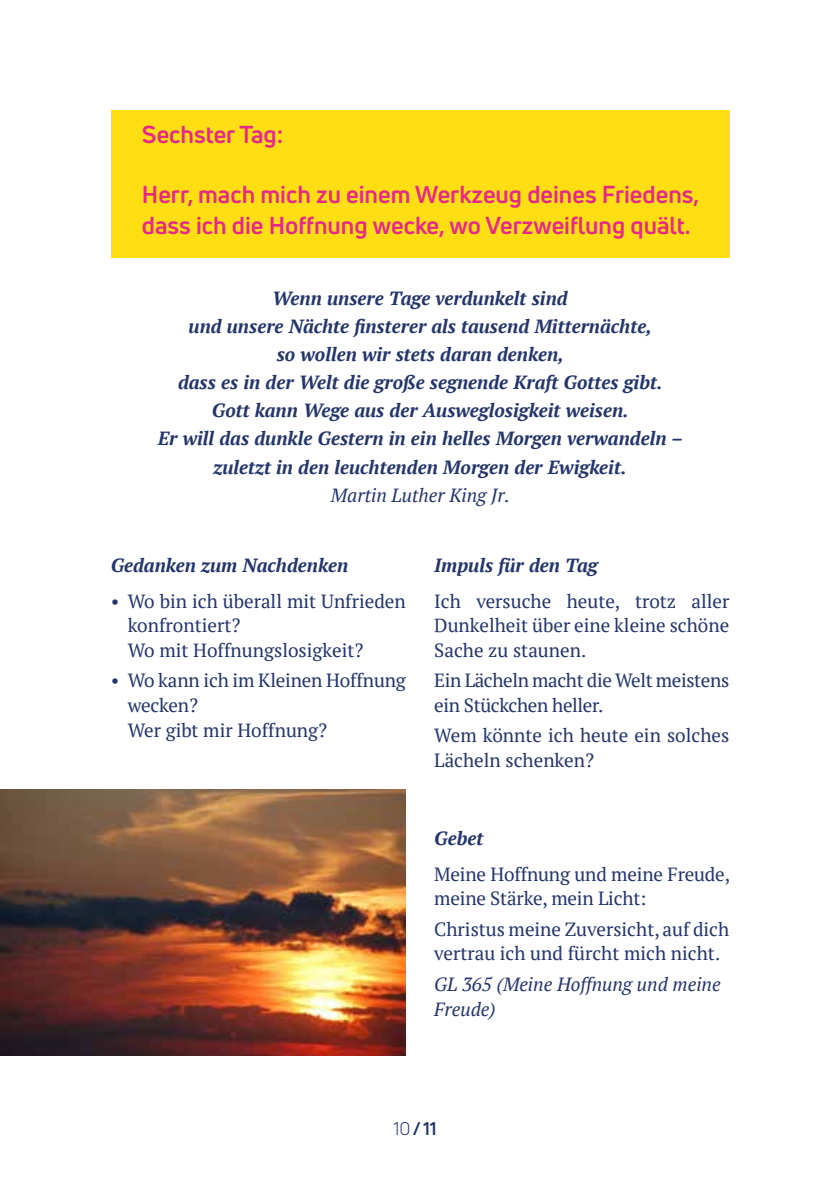
<style>
.page{position:relative;width:840px;height:1191px;background:#fff}
.page>*{position:absolute;margin:0;border:0;box-sizing:border-box;transform-origin:0 0}
.t1{font:700 24px/31.2px "Uni Neue";color:#e62987}
.t2{font:19px/24.6px "PT Serif";color:#24356b}
.t3{font:italic 700 19px/28px "PT Serif";color:#24356b;text-align:center}
.t4{font:italic 19px/24.8px "PT Serif";color:#24356b}
.t5{font:19px/24.6px "PT Serif";letter-spacing:-.02em;color:#24356b}
.t6{font:700 18px "Uni Neue";color:#24356b}
.s1{font-weight:400}
</style>
<div class="page">
<div style="left:111px;top:111px;width:618px;height:147px;background:#ffde14"></div>
<img style="left:0;top:790px;width:405px;height:266px">
<p class="t1" style="left:142px;top:118px;width:143px">Sechster Tag:</p>
<p class="t1" style="left:142px;top:178px;width:558px">Herr, mach mich zu einem Werkzeug deines Friedens, dass ich die Hoffnung wecke, wo Verzweiflung quä lt.</p>
<p class="t3" style="left:158px;top:284px;width:526px">Wenn unsere Tage verdunkelt sind<br>und unsere Nächte finsterer als tausend Mitternächte,<br>so wollen wir stets daran denken,<br>dass es in der Welt die große segnende Kraft Gottes gibt.<br>Gott kann Wege aus der Ausweglosigkeit weisen.<br>Er will das dunkle Gestern in ein helles Morgen verwandeln – zuletzt in den leuchtenden Morgen der Ewigkeit.</p>
<p class="t4" style="left:331px;top:482px;width:180px">Martin Luther King Jr.</p>
<p class="t3" style="left:111px;top:550px;width:239px">Gedanken zum Nachdenken</p>
<p class="t2" style="left:128px;top:588px;width:279px;text-indent:-17px">• Wo bin ich überall mit Unfrieden konfrontiert?<br>Wo mit Hoffnungslosigkeit?</p>
<p class="t2" style="left:128px;top:668px;width:279px;text-indent:-17px">• Wo kann ich im Kleinen Hoffnung wecken?<br>Wer gibt mir Hoffnung?</p>
<p class="t3" style="left:434px;top:550px;width:165px">Impuls für den Tag</p>
<p class="t2" style="left:434px;top:588px;width:296px;text-align:justify">Ich versuche heute, trotz aller Dunkelheit über eine kleine schöne Sache zu staunen.</p>
<p class="t5" style="left:434px;top:668px;width:296px">Ein Lächeln macht die Welt meistens ein Stückchen heller.</p>
<p class="t2" style="left:434px;top:723px;width:296px">Wem könnte ich heute ein solches<br>Lächeln schenken?</p>
<p class="t3" style="left:434px;top:823px;width:51px">Gebet</p>
<p class="t2" style="left:434px;top:861px;width:297px">Meine Hoffnung und meine Freude, meine Stärke, mein Licht:</p>
<p class="t2" style="left:434px;top:916px;width:296px">Christus meine Zuversicht, auf dich vertrau ich und fürcht mich nicht.</p>
<p class="t4" style="left:434px;top:971px;width:288px">GL 365 (Meine Hoffnung und meine<br>Freude)</p>
<p class="t6" style="left:385px;top:1116px;width:61px"><span class="s1">0210</span> / 1103</p>
</div>
